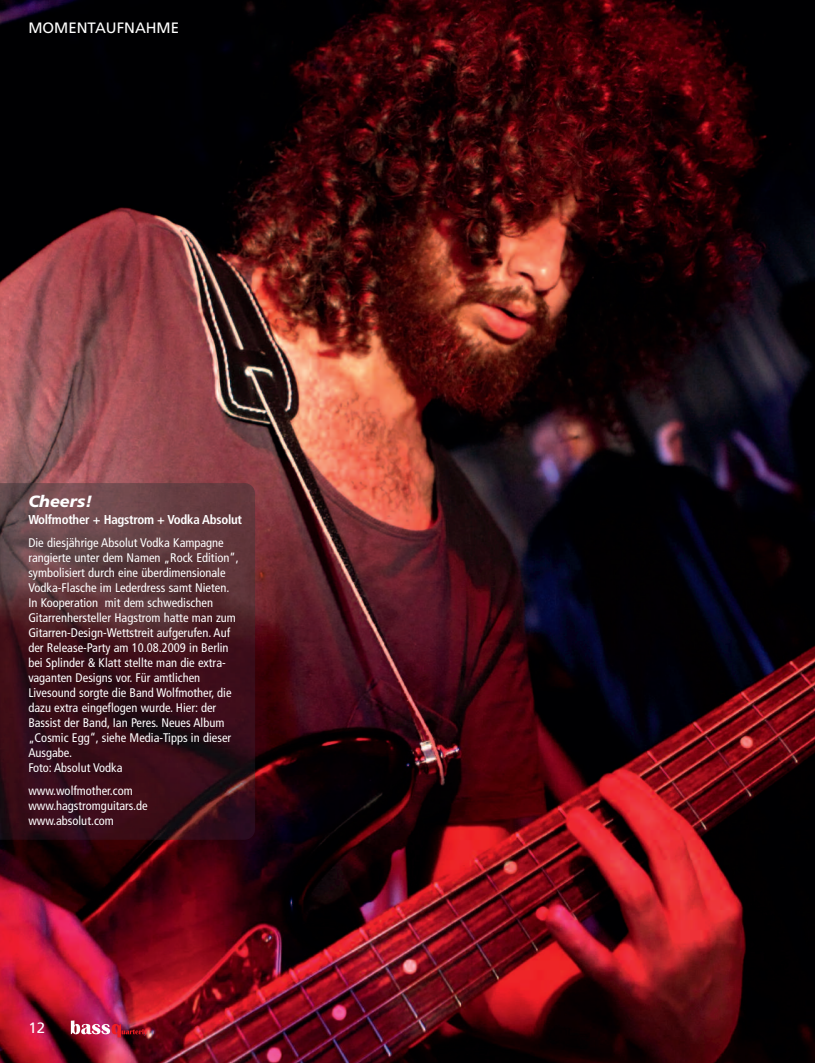
<style>
.page{position:relative;width:815px;height:1063px;background:#fff}
.page>*{position:absolute;margin:0;border:0;box-sizing:border-box;transform-origin:0 0}
.t1{font:italic 900 16.25px "Frutiger";color:#fff}
.t2{font:15px "Frutiger";color:#fff}
.t3{font:700 condensed 12.88px "Frutiger LT Std";letter-spacing:-.02em;color:#fff}
.t4{font:condensed 12.5px/15px "Frutiger LT Std";color:#fff}
</style>
<div class="page">
<img style="left:0;top:0;width:815px;height:1063px">
<svg style="left:71px;top:1020px;width:76px;height:17px"></svg>
<img style="left:244px;top:483px;width:11px;height:357px">
<p class="t2" style="left:28px;top:21px;width:152px">MOMENTAUFNAHME</p>
<h1 class="t1" style="left:28px;top:494px;width:66px">Cheers!</h1>
<p class="t3" style="left:28px;top:514px;width:215px">Wolfmother + Hagstrom + Vodka Absolut</p>
<p class="t4" style="left:28px;top:536px;width:212px">Die diesjährige Absolut Vodka Kampagne rangierte unter dem Namen „Rock Edition”, symbolisiert durch eine überdimensionale Vodka-Flasche im Lederdress samt Nieten.<br>In Kooperation mit dem schwedischen Gitarrenhersteller Hagstrom hatte man zum Gitarren-Design-Wettstreit aufgerufen. Auf der Release-Party am 10.08.2009 in Berlin bei Splinder &amp; Klatt stellte man die extra&shy;vaganten Designs vor. Für amtlichen Livesound sorgte die Band Wolfmother, die dazu extra eingeflogen wurde. Hier: der Bassist der Band, Ian Peres. Neues Album „Cosmic Egg“, siehe Media-Tipps in dieser Ausgabe.<br>Foto: Absolut Vodka</p>
<p class="t4" style="left:28px;top:784px;width:121px">www.wolfmother.com www.hagstromguitars.de www.absolut.com</p>
<p class="t2" style="left:28px;top:1022px;width:18px">12</p>
</div>
